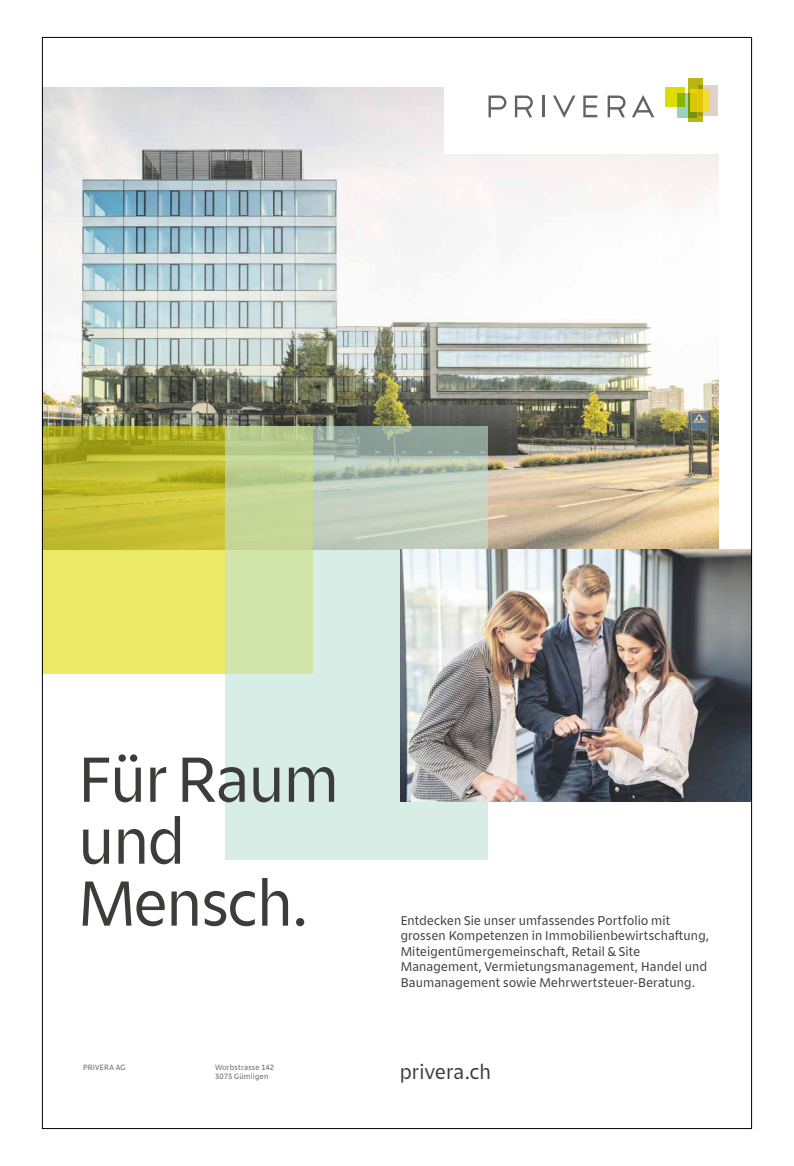
<style>
.page{position:relative;width:794px;height:1166px;background:#fff}
.page>*{position:absolute;margin:0;border:0;box-sizing:border-box;transform-origin:0 0}
.t1{font:58.89px/61.9px "Pri Sans";letter-spacing:-.02em;color:#3c3c3b}
.t2{font:18.81px "Pri Sans";letter-spacing:.01em;color:#3c3c3b}
.t3{font:11.81px/15.5px "Pri Sans";letter-spacing:.015em;color:#3c3c3b}
.t4{font:7.09px/8.8px "Pri Sans";letter-spacing:.03em;color:#646363}
</style>
<div class="page">
<img style="left:44px;top:87px;width:674px;height:462px">
<svg style="left:44px;top:426px;width:181px;height:247px;background:#d4d14a"></svg>
<svg style="left:225px;top:426px;width:263px;height:433px;background:#ccdfca"></svg>
<img style="left:401px;top:549px;width:349px;height:253px">
<div style="left:444px;top:37px;width:308px;height:117px;background:#fff"></div>
<svg style="left:488px;top:96px;width:18px;height:21px"></svg>
<svg style="left:515px;top:96px;width:18px;height:21px"></svg>
<hr style="left:543px;top:96px;width:2px;height:21px;background:#646363">
<svg style="left:553px;top:96px;width:22px;height:22px"></svg>
<svg style="left:583px;top:96px;width:14px;height:21px"></svg>
<svg style="left:632px;top:95px;width:22px;height:22px"></svg>
<svg style="left:607px;top:96px;width:18px;height:21px"></svg>
<svg style="left:677px;top:79px;width:41px;height:43px"></svg>
<div style="left:666px;top:87px;width:19px;height:20px;background:#dedc00"></div>
<div style="left:698px;top:85px;width:20px;height:30px;background:#dfd2ca"></div>
<svg style="left:688px;top:79px;width:14px;height:43px"></svg>
<svg style="left:677px;top:93px;width:19px;height:24px"></svg>
<svg style="left:690px;top:90px;width:19px;height:22px"></svg>
<h1 class="t1" style="left:78px;top:749px;width:262px">Für Raum und<br>Mensch.</h1>
<p class="t4" style="left:83px;top:1063px;width:44px">PRIVERA AG</p>
<p class="t4" style="left:215px;top:1063px;width:61px">Worbstrasse 142<br>3073 Gümligen</p>
<p class="t3" style="left:401px;top:913px;width:310px">Entdecken Sie unser umfassendes Portfolio mit grossen Kompetenzen in Immobilienbewirtschaftung, Miteigentümergemeinschaft, Retail &amp; Site Management, Vermietungsmanagement, Handel und Baumanagement sowie Mehrwertsteuer-Beratung.</p>
<h2 class="t2" style="left:400px;top:1061px;width:93px">privera.ch</h2>
</div>
